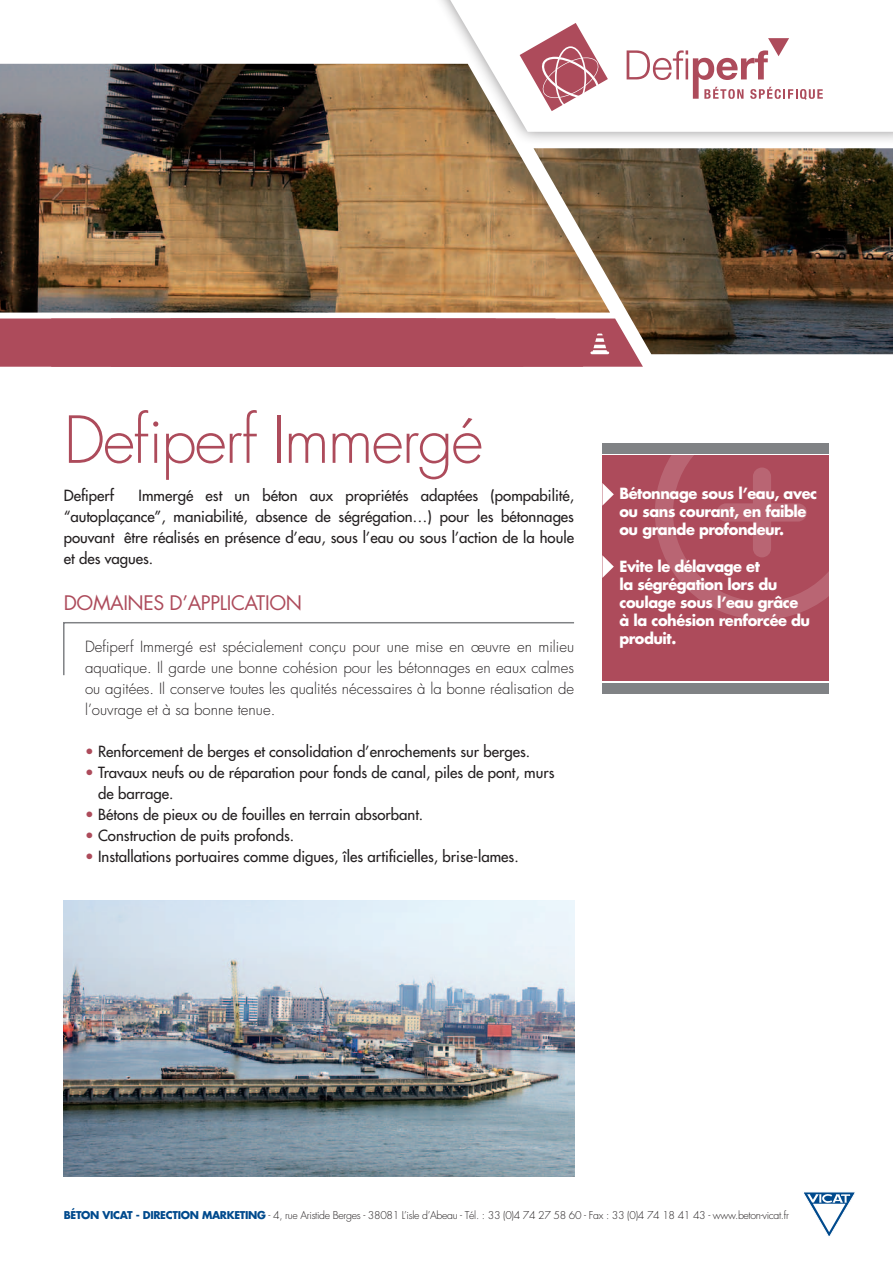
<style>
.page{position:relative;width:893px;height:1263px;background:#fff}
.page>*{position:absolute;margin:0;border:0;box-sizing:border-box;transform-origin:0 0}
.t1{font:300 63px "Futura";letter-spacing:-.03em;color:#ad4b5b}
.t2{font:19.5px "Futura";letter-spacing:-.02em;color:#ad4b5b}
.t3{font:15px/21px "Futura";color:#231f20;text-align:justify}
.t4{font:300 15px/21px "Futura";color:#231f20;text-align:justify}
.t5{font:700 15px/18px "Futura";letter-spacing:-.03em;color:#fff}
.t6{font:300 10.5px "Futura";letter-spacing:-.03em;color:#231f20}
.s1{color:#ad4b5b}
.s2{font-weight:700;color:#004a8d}
</style>
<div class="page">
<svg style="left:425px;top:0;width:202px;height:64px"></svg>
<svg style="left:520px;top:23px;width:88px;height:41px"></svg>
<svg style="left:627px;top:38px;width:162px;height:26px"></svg>
<img style="left:0;top:64px;width:893px;height:290px">
<div style="left:0;top:318px;width:643px;height:49px;background:#ad4b5b"></div>
<svg style="left:803px;top:1192px;width:52px;height:44px"></svg>
<div style="left:602px;top:456px;width:227px;height:225px;background:#ad4b5b"></div>
<div style="left:602px;top:683px;width:227px;height:11px;background:#808285"></div>
<svg style="left:644px;top:453px;width:185px;height:167px"></svg>
<div style="left:602px;top:443px;width:227px;height:10px;background:#808285"></div>
<img style="left:64px;top:900px;width:510px;height:277px">
<svg style="left:63px;top:622px;width:511px;height:54px"></svg>
<svg style="left:602px;top:483px;width:12px;height:23px"></svg>
<svg style="left:602px;top:555px;width:12px;height:23px"></svg>
<h1 class="t1" style="left:64px;top:399px;width:421px">Defiperf Immergé</h1>
<p class="t3" style="left:64px;top:485px;width:52px">Defiperf</p>
<p class="t3" style="left:64px;top:485px;width:512px;text-indent:75px">Immergé est un béton aux propriétés adaptées (pompabilité, “autoplaçance”, maniabilité, absence de ségrégation…) pour les bétonnages pouvant être réalisés en présence d’eau, sous l’eau ou sous l’action de la houle et des vagues.</p>
<h2 class="t2" style="left:64px;top:589px;width:240px">DOMAINES D’APPLICATION</h2>
<p class="t4" style="left:85px;top:636px;width:491px">Defiperf Immergé est spécialement conçu pour une mise en œuvre en milieu aquatique. Il garde une bonne cohésion pour les bétonnages en eaux calmes ou agitées. Il conserve toutes les qualités nécessaires à la bonne réalisation de l’ouvrage et à sa bonne tenue.</p>
<p class="t3" style="left:85px;top:741px;width:447px"><span class="s1">•</span> Renforcement de berges et consolidation d’enrochements sur berges.</p>
<p class="t3" style="left:98px;top:762px;width:458px;text-indent:-13px"><span class="s1">•</span> Travaux neufs ou de réparation pour fonds de canal, piles de pont, murs de barrage.</p>
<p class="t3" style="left:85px;top:804px;width:340px"><span class="s1">•</span> Bétons de pieux ou de fouilles en terrain absorbant.</p>
<p class="t3" style="left:85px;top:825px;width:211px"><span class="s1">•</span> Construction de puits profonds.</p>
<p class="t3" style="left:85px;top:846px;width:435px"><span class="s1">•</span> Installations portuaires comme digues, îles artificielles, brise-lames.</p>
<p class="t5" style="left:619px;top:484px;width:199px">Bétonnage sous l’eau, avec ou sans courant, en faible ou grande profondeur.</p>
<p class="t5" style="left:619px;top:556px;width:192px;text-indent:-6px">Evite le délavage et<br>la ségrégation lors du coulage sous l’eau grâce à la cohésion renforcée du produit.</p>
<p class="t6" style="left:64px;top:1209px;width:727px"><span class="s2">Béton Vicat - Direction Marketing</span> - 4, rue Aristide Berges - 38081 L’isle d’Abeau - Tél. : 33 (0)4 74 27 58 60 - Fax : 33 (0)4 74 18 41 43 - www.beton-vicat.fr</p>
</div>
